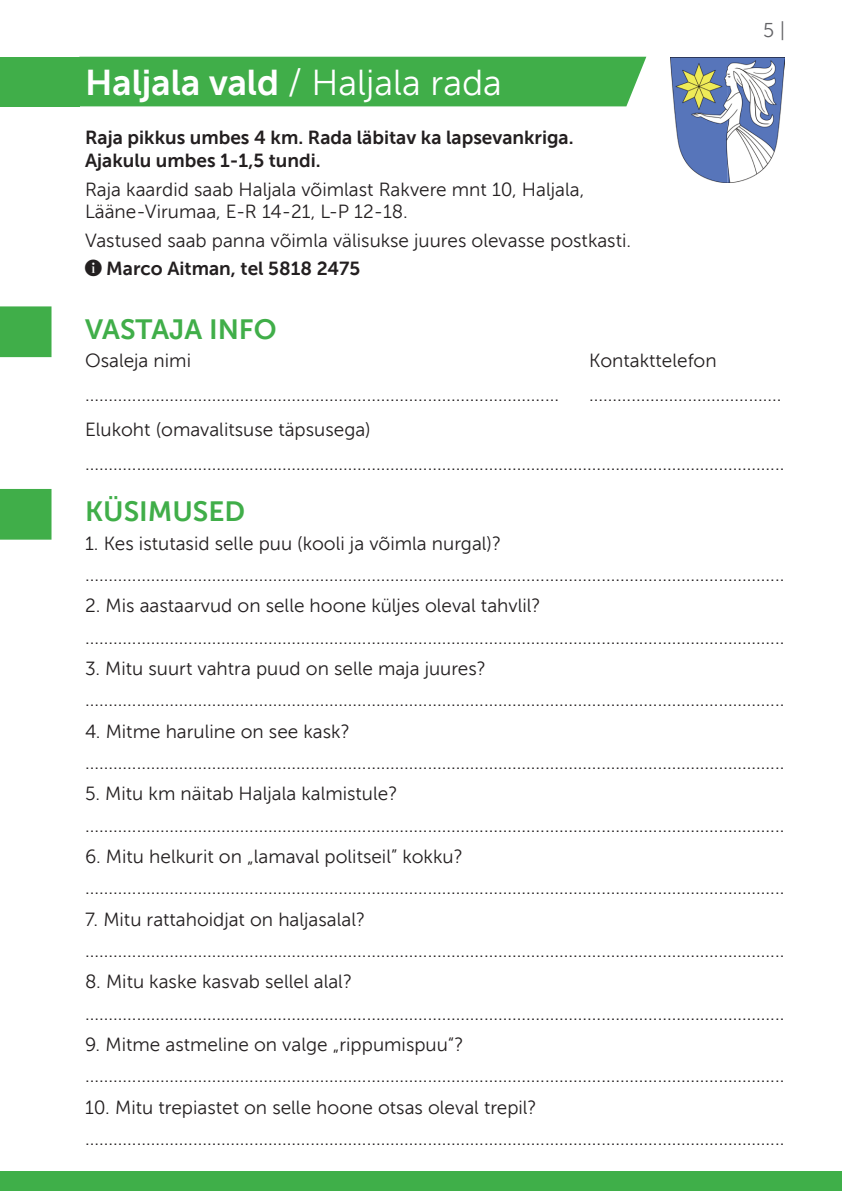
<style>
.page{position:relative;width:842px;height:1191px;background:#fff}
.page>*{position:absolute;margin:0;border:0;box-sizing:border-box;transform-origin:0 0}
.t1{font:36px "Museo Sans 300";color:#fff}
.t2{font:28px "Museo Sans 700";color:#40ae49}
.t3{font:20px "Museo Sans 300";color:#636366}
.t4{font:19px/31.4px "Museo Sans 300";color:#231f20}
.t5{font:19px/22.8px "Museo Sans 700";color:#231f20}
.s1{font-family:"Museo Sans 700"}
</style>
<div class="page">
<div style="left:0;top:1171px;width:842px;height:20px;background:#3faf49"></div>
<div style="left:0;top:57px;width:79px;height:49px;background:#40ae49"></div>
<div style="left:79px;top:57px;width:567px;height:49px;background:#40ae49"></div>
<img style="left:671px;top:57px;width:114px;height:126px">
<div style="left:0;top:489px;width:52px;height:50px;background:#40ae49"></div>
<div style="left:0;top:306px;width:52px;height:51px;background:#40ae49"></div>
<h1 class="t1" style="left:85px;top:63px;width:418px"><span class="s1">Haljala vald</span> / Haljala rada</h1>
<p class="t5" style="left:85px;top:126px;width:490px">Raja pikkus umbes 4 km. Rada läbitav ka lapsevankriga.<br>Ajakulu umbes 1-1,5 tundi.</p>
<p class="t4" style="left:85px;top:178px;width:501px;line-height:22.8px">Raja kaardid saab Haljala võimlast Rakvere mnt 10, Haljala,<br>Lääne-Virumaa, E-R 14-21, L-P 12-18.</p>
<p class="t4" style="left:85px;top:225px;width:548px">Vastused saab panna võimla välisukse juures olevasse postkasti.</p>
<p class="t5" style="left:106px;top:257px;width:256px">Marco Aitman, tel 5818 2475</p>
<p class="t3" style="left:763px;top:19px;width:24px">5 |</p>
<h2 class="t2" style="left:85px;top:313px;width:193px">VASTAJA INFO</h2>
<p class="t4" style="left:85px;top:345px;width:108px">Osaleja nimi</p>
<p class="t4" style="left:589px;top:345px;width:129px">Kontakttelefon</p>
<p class="t4" style="left:85px;top:379px;width:475px">.....................................................................................................</p>
<p class="t4" style="left:589px;top:379px;width:194px">.........................................</p>
<p class="t4" style="left:85px;top:412px;width:701px;line-height:34.2px">Elukoht (omavalitsuse täpsusega) .....................................................................................................................................................</p>
<h2 class="t2" style="left:85px;top:496px;width:162px">KÜSIMUSED</h2>
<p class="t4" style="left:85px;top:527px;width:701px">1. Kes istutasid selle puu (kooli ja võimla nurgal)? .....................................................................................................................................................</p>
<p class="t4" style="left:85px;top:590px;width:701px">2. Mis aastaarvud on selle hoone küljes oleval tahvlil? .....................................................................................................................................................</p>
<p class="t4" style="left:85px;top:653px;width:701px">3. Mitu suurt vahtra puud on selle maja juures? .....................................................................................................................................................</p>
<p class="t4" style="left:85px;top:715px;width:701px">4. Mitme haruline on see kask? .....................................................................................................................................................</p>
<p class="t4" style="left:85px;top:778px;width:701px">5. Mitu km näitab Haljala kalmistule? .....................................................................................................................................................</p>
<p class="t4" style="left:85px;top:841px;width:701px">6. Mitu helkurit on „lamaval politseil” kokku? .....................................................................................................................................................</p>
<p class="t4" style="left:85px;top:903px;width:701px">7. Mitu rattahoidjat on haljasalal? .....................................................................................................................................................</p>
<p class="t4" style="left:85px;top:966px;width:701px">8. Mitu kaske kasvab sellel alal? .....................................................................................................................................................</p>
<p class="t4" style="left:85px;top:1028px;width:701px">9. Mitme astmeline on valge „rippumispuu“? .....................................................................................................................................................</p>
<p class="t4" style="left:85px;top:1091px;width:701px">10. Mitu trepiastet on selle hoone otsas oleval trepil? .....................................................................................................................................................</p>
</div>
